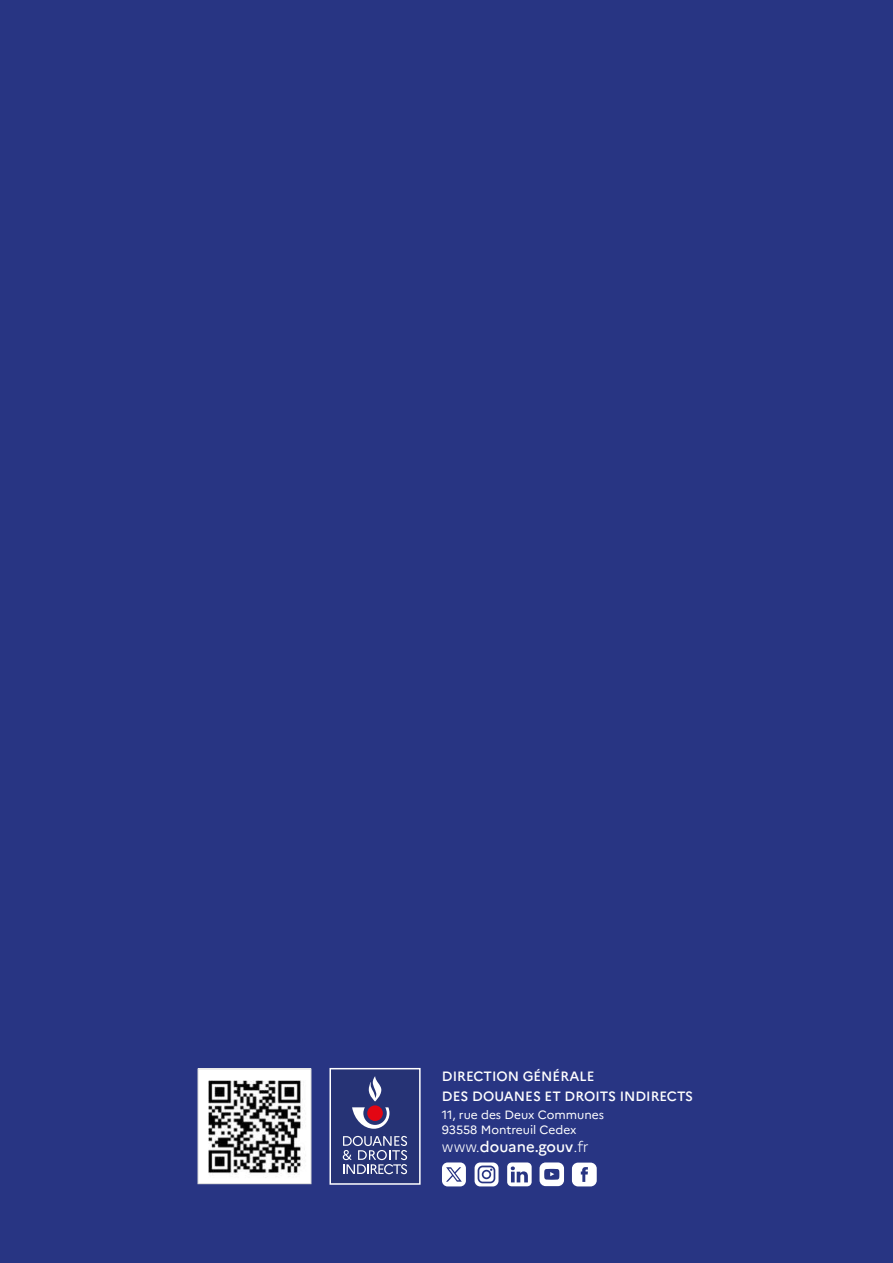
<style>
.page{position:relative;width:893px;height:1263px;background:#283583}
.page>*{position:absolute;margin:0;border:0;box-sizing:border-box;transform-origin:0 0}
.t1{font:500 15px "Marianne";color:#fff}
.t2{font:500 13.5px/19.5px "Marianne";color:#fff}
.t3{font:12px/14.4px "Marianne";color:#fff}
.s1{font-weight:300}
</style>
<div class="page">
<svg style="left:507px;top:1162px;width:25px;height:24px"></svg>
<svg style="left:572px;top:1162px;width:25px;height:24px"></svg>
<svg style="left:540px;top:1162px;width:24px;height:24px"></svg>
<svg style="left:442px;top:1162px;width:24px;height:24px"></svg>
<svg style="left:475px;top:1162px;width:23px;height:24px"></svg>
<img style="left:200px;top:1071px;width:109px;height:111px">
<div style="left:198px;top:1069px;width:113px;height:115px;border:1px solid #dadada"></div>
<div style="left:330px;top:1069px;width:90px;height:115px;background:#263375"></div>
<svg style="left:352px;top:1076px;width:37px;height:53px"></svg>
<svg style="left:343px;top:1136px;width:64px;height:38px"></svg>
<div style="left:329px;top:1068px;width:92px;height:117px;border:2px solid #fff"></div>
<p class="t2" style="left:442px;top:1067px;width:253px">DIRECTION GÉNÉRALE<br>DES DOUANES ET DROITS INDIRECTS</p>
<p class="t3" style="left:442px;top:1108px;width:164px">11, rue des Deux Communes<br>93558 Montreuil Cedex</p>
<p class="t1" style="left:442px;top:1138px;width:148px"><span class="s1">www.</span>douane.gouv<span class="s1">.fr</span></p>
</div>
